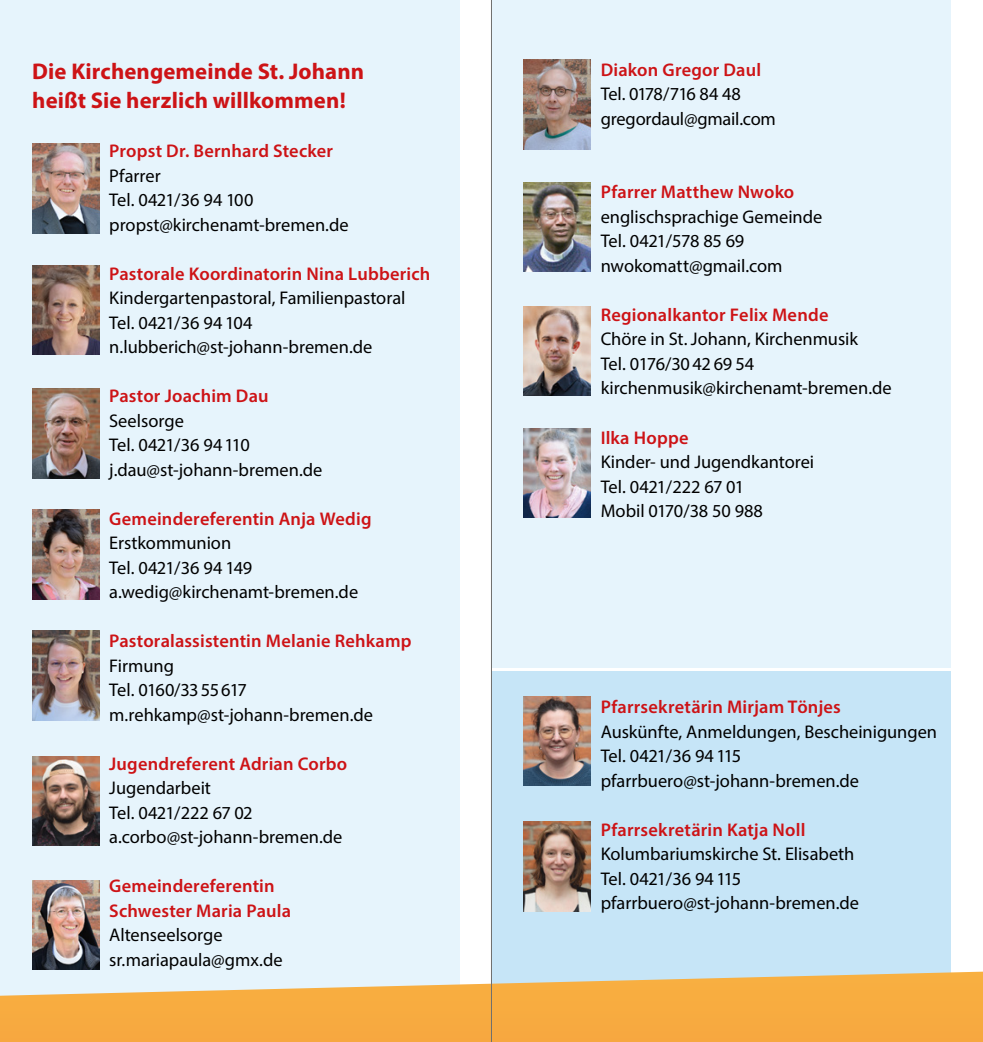
<style>
.page{position:relative;width:983px;height:1042px;background:#fff}
.page>*{position:absolute;margin:0;border:0;box-sizing:border-box;transform-origin:0 0}
.t1{font:700 22.75px/29.1px "Myriad Pro";letter-spacing:.005em;color:#cd1316}
.t2{font:18.38px/24.5px "Myriad Pro";letter-spacing:-.005em;color:#000}
.t3{font:600 18.38px/24.5px "Myriad Pro";letter-spacing:.01em;color:#cd1316}
</style>
<div class="page">
<div style="left:491px;top:671px;width:459px;height:320px;background:#c6e5f7"></div>
<div style="left:0;top:0;width:459px;height:1042px;background:#e6f4fc"></div>
<svg style="left:0;top:971px;width:982px;height:71px"></svg>
<img style="left:32px;top:144px;width:67px;height:89px">
<img style="left:32px;top:265px;width:67px;height:90px">
<img style="left:32px;top:389px;width:67px;height:89px">
<img style="left:32px;top:631px;width:67px;height:89px">
<img style="left:32px;top:756px;width:67px;height:89px">
<img style="left:32px;top:880px;width:67px;height:90px">
<img style="left:32px;top:510px;width:67px;height:89px">
<div style="left:491px;top:0;width:459px;height:667px;background:#e6f4fc"></div>
<img style="left:523px;top:60px;width:67px;height:89px">
<img style="left:523px;top:306px;width:67px;height:90px">
<img style="left:523px;top:429px;width:67px;height:89px">
<img style="left:523px;top:697px;width:67px;height:89px">
<img style="left:523px;top:821px;width:67px;height:90px">
<img style="left:523px;top:182px;width:67px;height:89px">
<hr style="left:491px;top:0;width:1px;height:1042px;background:#6f6f6e">
<p class="t1" style="left:32px;top:56px;width:333px">Die Kirchengemeinde St. Johann heißt Sie herzlich willkommen!</p>
<p class="t3" style="left:109px;top:138px;width:225px">Propst Dr. Bernhard Stecker</p>
<p class="t2" style="left:109px;top:163px;width:241px">Pfarrer<br>Tel. 0421/36 94 100 propst@kirchenamt-bremen.de</p>
<p class="t3" style="left:109px;top:261px;width:322px">Pastorale Koordinatorin Nina Lubberich</p>
<p class="t2" style="left:109px;top:286px;width:298px">Kindergartenpastoral, Familienpastoral<br>Tel. 0421/36 94 104 n.lubberich@st-johann-bremen.de</p>
<p class="t3" style="left:109px;top:383px;width:161px">Pastor Joachim Dau</p>
<p class="t2" style="left:109px;top:408px;width:215px">Seelsorge<br>Tel. 0421/36 94 110 j.dau@st-johann-bremen.de</p>
<p class="t3" style="left:109px;top:506px;width:264px">Gemeindereferentin Anja Wedig</p>
<p class="t2" style="left:109px;top:531px;width:250px">Erstkommunion<br>Tel. 0421/36 94 149 a.wedig@kirchenamt-bremen.de</p>
<p class="t3" style="left:109px;top:628px;width:304px">Pastoralassistentin Melanie Rehkamp</p>
<p class="t2" style="left:109px;top:653px;width:265px">Firmung<br>Tel. 0160/33 55 617 m.rehkamp@st-johann-bremen.de</p>
<p class="t3" style="left:109px;top:751px;width:239px">Jugendreferent Adrian Corbo</p>
<p class="t2" style="left:109px;top:775px;width:235px">Jugendarbeit<br>Tel. 0421/222 67 02 a.corbo@st-johann-bremen.de</p>
<p class="t3" style="left:109px;top:873px;width:183px">Gemeindereferentin<br>Schwester Maria Paula</p>
<p class="t2" style="left:109px;top:922px;width:175px">Altenseelsorge sr.mariapaula@gmx.de</p>
<p class="t3" style="left:600px;top:57px;width:162px">Diakon Gregor Daul</p>
<p class="t2" style="left:600px;top:82px;width:177px">Tel. 0178/716 84 48 gregordaul@gmail.com</p>
<p class="t3" style="left:600px;top:180px;width:195px">Pfarrer Matthew Nwoko</p>
<p class="t2" style="left:600px;top:204px;width:223px">englischsprachige Gemeinde<br>Tel. 0421/578 85 69 nwokomatt@gmail.com</p>
<p class="t3" style="left:600px;top:302px;width:229px">Regionalkantor Felix Mende</p>
<p class="t2" style="left:600px;top:327px;width:292px">Chöre in St. Johann, Kirchenmusik<br>Tel. 0176/30 42 69 54 kirchenmusik@kirchenamt-bremen.de</p>
<p class="t3" style="left:600px;top:425px;width:89px">Ilka Hoppe</p>
<p class="t2" style="left:600px;top:449px;width:215px">Kinder- und Jugendkantorei<br>Tel. 0421/222 67 01<br>Mobil 0170/38 50 988</p>
<p class="t3" style="left:600px;top:694px;width:242px">Pfarrsekretärin Mirjam Tönjes</p>
<p class="t2" style="left:600px;top:719px;width:338px">Auskünfte, Anmeldungen, Bescheinigungen<br>Tel. 0421/36 94 115 pfarrbuero@st-johann-bremen.de</p>
<p class="t3" style="left:600px;top:816px;width:206px">Pfarrsekretärin Katja Noll</p>
<p class="t2" style="left:600px;top:841px;width:260px">Kolumbariumskirche St. Elisabeth<br>Tel. 0421/36 94 115 pfarrbuero@st-johann-bremen.de</p>
</div>
